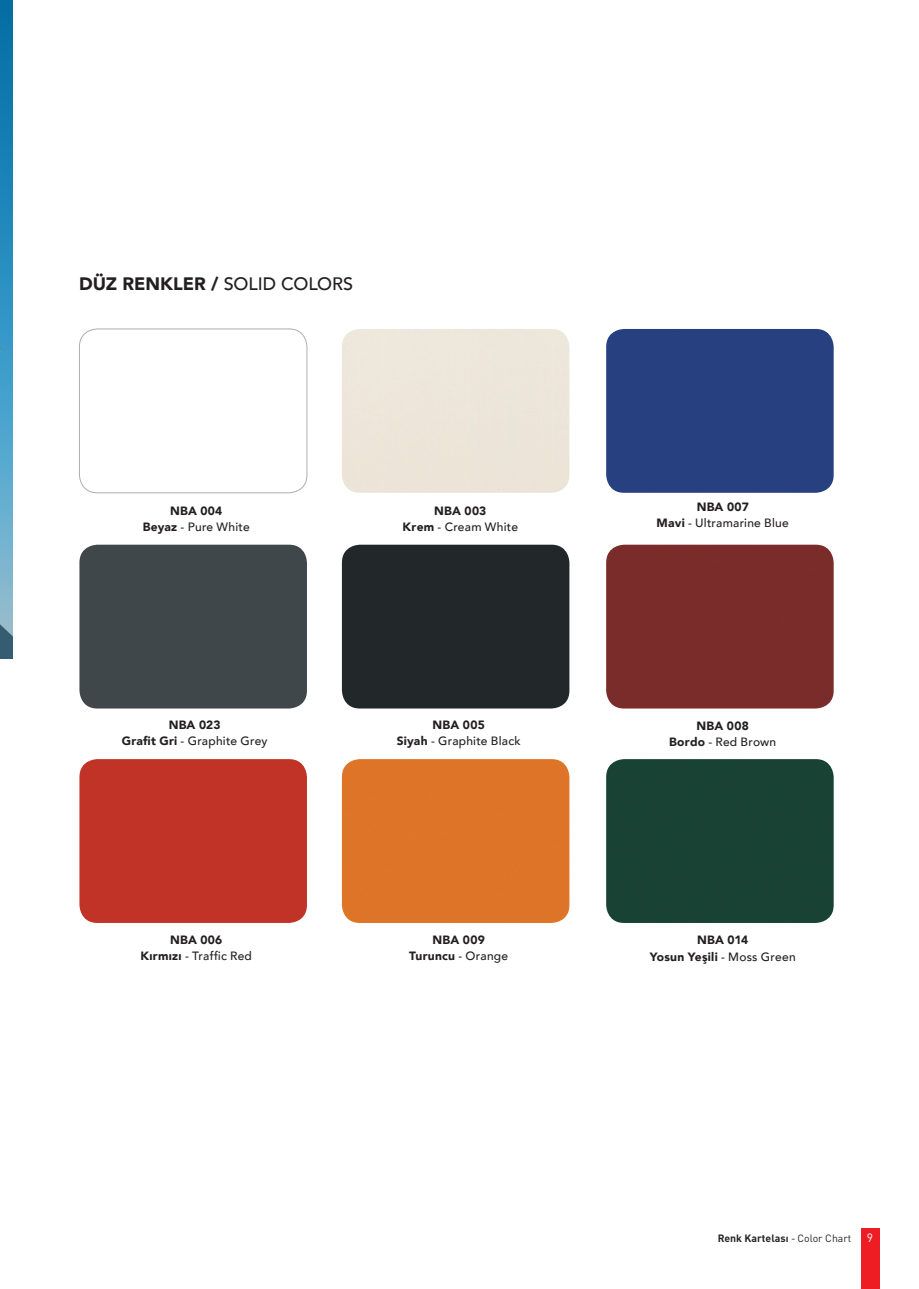
<style>
.page{position:relative;width:919px;height:1289px;background:#fff}
.page>*{position:absolute;margin:0;border:0;box-sizing:border-box;transform-origin:0 0}
.Text_2{font:900 18px "Avenir";color:#231f20}
.Text_2-2{font:500 12px "Avenir";letter-spacing:.02em;color:#231f20}
.Text_2-3{font:900 12px "Avenir";letter-spacing:.015em;color:#231f20}
.t1{font:12px "DIN Pro";color:#fff}
.t2{font:700 10.5px "DIN Pro";color:#242424}
.s1{font-weight:500}
.s2{font-weight:900}
.s3{font-weight:400}
</style>
<div class="page">
<div style="left:860px;top:1228px;width:19px;height:60px;background:#ed1d23"></div>
<div style="left:79px;top:329px;width:228px;height:164px;border:1px solid #adadad;border-radius:18px"></div>
<div style="left:606px;top:329px;width:227px;height:164px;background:#274080"></div>
<div style="left:606px;top:544px;width:227px;height:164px;background:#7a2c2a"></div>
<div style="left:342px;top:544px;width:227px;height:164px;background:#222829"></div>
<div style="left:79px;top:544px;width:228px;height:164px;background:#40474a"></div>
<div style="left:79px;top:759px;width:228px;height:163px;background:#c13326"></div>
<div style="left:342px;top:759px;width:227px;height:163px;background:#dd7427"></div>
<div style="left:606px;top:759px;width:227px;height:163px;background:#184234"></div>
<svg style="left:0;top:0;width:13px;height:658px;background:#3b92bd"></svg>
<p class="Text_2" style="left:79px;top:268px;width:275px">DÜZ RENKLER / <span class="s1">SOLID COLORS</span></p>
<p class="Text_2-3" style="left:170px;top:500px;width:54px">NBA 004</p>
<p class="Text_2-2" style="left:143px;top:516px;width:108px"><span class="s2">Beyaz</span> - Pure White</p>
<p class="Text_2-3" style="left:434px;top:500px;width:54px">NBA 003</p>
<p class="Text_2-2" style="left:402px;top:516px;width:117px"><span class="s2">Krem</span> - Cream White</p>
<p class="Text_2-3" style="left:696px;top:496px;width:54px">NBA 007</p>
<p class="Text_2-2" style="left:656px;top:512px;width:134px"><span class="s2">Mavi</span> - Ultramarine Blue</p>
<p class="Text_2-3" style="left:169px;top:714px;width:53px">NBA 023</p>
<p class="Text_2-2" style="left:122px;top:730px;width:147px"><span class="s2">Grafit Gri</span> - Graphite Grey</p>
<p class="Text_2-3" style="left:432px;top:714px;width:54px">NBA 005</p>
<p class="Text_2-2" style="left:396px;top:730px;width:125px"><span class="s2">Siyah</span> - Graphite Black</p>
<p class="Text_2-3" style="left:696px;top:715px;width:54px">NBA 008</p>
<p class="Text_2-2" style="left:669px;top:731px;width:108px"><span class="s2">Bordo</span> - Red Brown</p>
<p class="Text_2-3" style="left:170px;top:929px;width:54px">NBA 006</p>
<p class="Text_2-2" style="left:140px;top:945px;width:113px"><span class="s2">Kırmızı</span> - Traffic Red</p>
<p class="Text_2-3" style="left:432px;top:929px;width:54px">NBA 009</p>
<p class="Text_2-3" style="left:409px;top:945px;width:100px">Turuncu <span class="s1">- Orange</span></p>
<p class="Text_2-3" style="left:697px;top:929px;width:53px">NBA 014</p>
<p class="Text_2-3" style="left:649px;top:946px;width:147px">Yosun Yeşili <span class="s1">- Moss Green</span></p>
<p class="t2" style="left:718px;top:1228px;width:135px">Renk Kartelası <span class="s3">- Color Chart</span></p>
<p class="t1" style="left:866px;top:1227px;width:8px">9</p>
</div>
